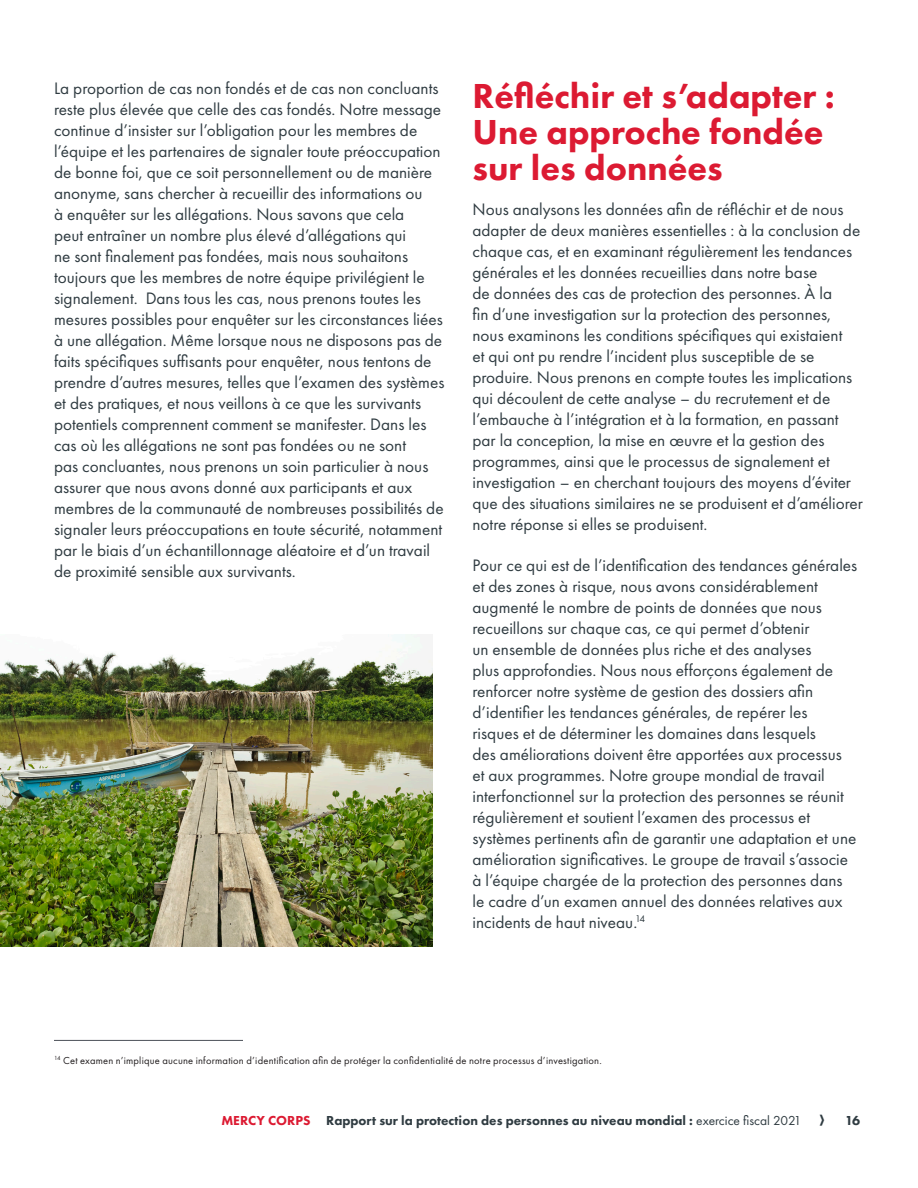
<style>
.page{position:relative;width:918px;height:1188px;background:#fff}
.page>*{position:absolute;margin:0;border:0;box-sizing:border-box;transform-origin:0 0}
.Heading_1{font:800 36px/36px "Futura PT";color:#dc1a32}
.Body_Text{font:17.25px/21px "Futura PT";color:#2f3b41}
.t1{font:800 13.5px "Futura PT";color:#2f3b41}
.Footnote{font:10.5px "Futura PT";letter-spacing:.02em;color:#231f20}
.s1{color:#dc1a32}
.s2{font-weight:400}
</style>
<div class="page">
<img style="left:0;top:634px;width:433px;height:312px">
<hr style="left:54px;top:1040px;width:189px;height:1px;background:#4c5159">
<p class="Body_Text" style="left:54px;top:78px;width:392px">La proportion de cas non fondés et de cas non concluants reste plus élevée que celle des cas fondés. Notre message continue d’insister sur l’obligation pour les membres de l’équipe et les partenaires de signaler toute préoccupation de bonne foi, que ce soit personnellement ou de manière anonyme, sans chercher à recueillir des informations ou<br>à enquêter sur les allégations. Nous savons que cela<br>peut entraîner un nombre plus élevé d’allégations qui<br>ne sont finalement pas fondées, mais nous souhaitons toujours que les membres de notre équipe privilégient le signalement. Dans tous les cas, nous prenons toutes les mesures possibles pour enquêter sur les circonstances liées à une allégation. Même lorsque nous ne disposons pas de faits spécifiques suffisants pour enquêter, nous tentons de prendre d’autres mesures, telles que l’examen des systèmes et des pratiques, et nous veillons à ce que les survivants potentiels comprennent comment se manifester. Dans les cas où les allégations ne sont pas fondées ou ne sont<br>pas concluantes, nous prenons un soin particulier à nous assurer que nous avons donné aux participants et aux membres de la communauté de nombreuses possibilités de signaler leurs préoccupations en toute sécurité, notamment par le biais d’un échantillonnage aléatoire et d’un travail de proximité sensible aux survivants.</p>
<p class="Heading_1" style="left:472px;top:78px;width:364px">Réfléchir et s’adapter :<br>Une approche fondée sur les données</p>
<p class="Body_Text" style="left:472px;top:199px;width:392px">Nous analysons les données afin de réfléchir et de nous adapter de deux manières essentielles : à la conclusion de chaque cas, et en examinant régulièrement les tendances générales et les données recueillies dans notre base<br>de données des cas de protection des personnes. À la<br>fin d’une investigation sur la protection des personnes, nous examinons les conditions spécifiques qui existaient<br>et qui ont pu rendre l’incident plus susceptible de se produire. Nous prenons en compte toutes les implications qui découlent de cette analyse – du recrutement et de l’embauche à l’intégration et à la formation, en passant par la conception, la mise en œuvre et la gestion des programmes, ainsi que le processus de signalement et investigation – en cherchant toujours des moyens d’éviter que des situations similaires ne se produisent et d’améliorer notre réponse si elles se produisent.</p>
<p class="Body_Text" style="left:472px;top:555px;width:386px">Pour ce qui est de l’identification des tendances générales et des zones à risque, nous avons considérablement augmenté le nombre de points de données que nous recueillons sur chaque cas, ce qui permet d’obtenir<br>un ensemble de données plus riche et des analyses<br>plus approfondies. Nous nous efforçons également de renforcer notre système de gestion des dossiers afin d’identifier les tendances générales, de repérer les risques et de déterminer les domaines dans lesquels<br>des améliorations doivent être apportées aux processus et aux programmes. Notre groupe mondial de travail interfonctionnel sur la protection des personnes se réunit régulièrement et soutient l’examen des processus et systèmes pertinents afin de garantir une adaptation et une amélioration significatives. Le groupe de travail s’associe à l’équipe chargée de la protection des personnes dans le cadre d’un examen annuel des données relatives aux incidents de haut niveau.<sup>14</sup></p>
<p class="Footnote" style="left:54px;top:1054px;width:549px"><sup>14</sup> Cet examen n’implique aucune information d’identification afin de protéger la confidentialité de notre processus d’investigation.</p>
<p class="t1" style="left:221px;top:1112px;width:582px"><span class="s1">MERCY CORPS</span> Rapport sur la protection des personnes au niveau mondial : <span class="s2">exercice fiscal 2021</span></p>
<p class="t1" style="left:845px;top:1112px;width:17px">16</p>
</div>
